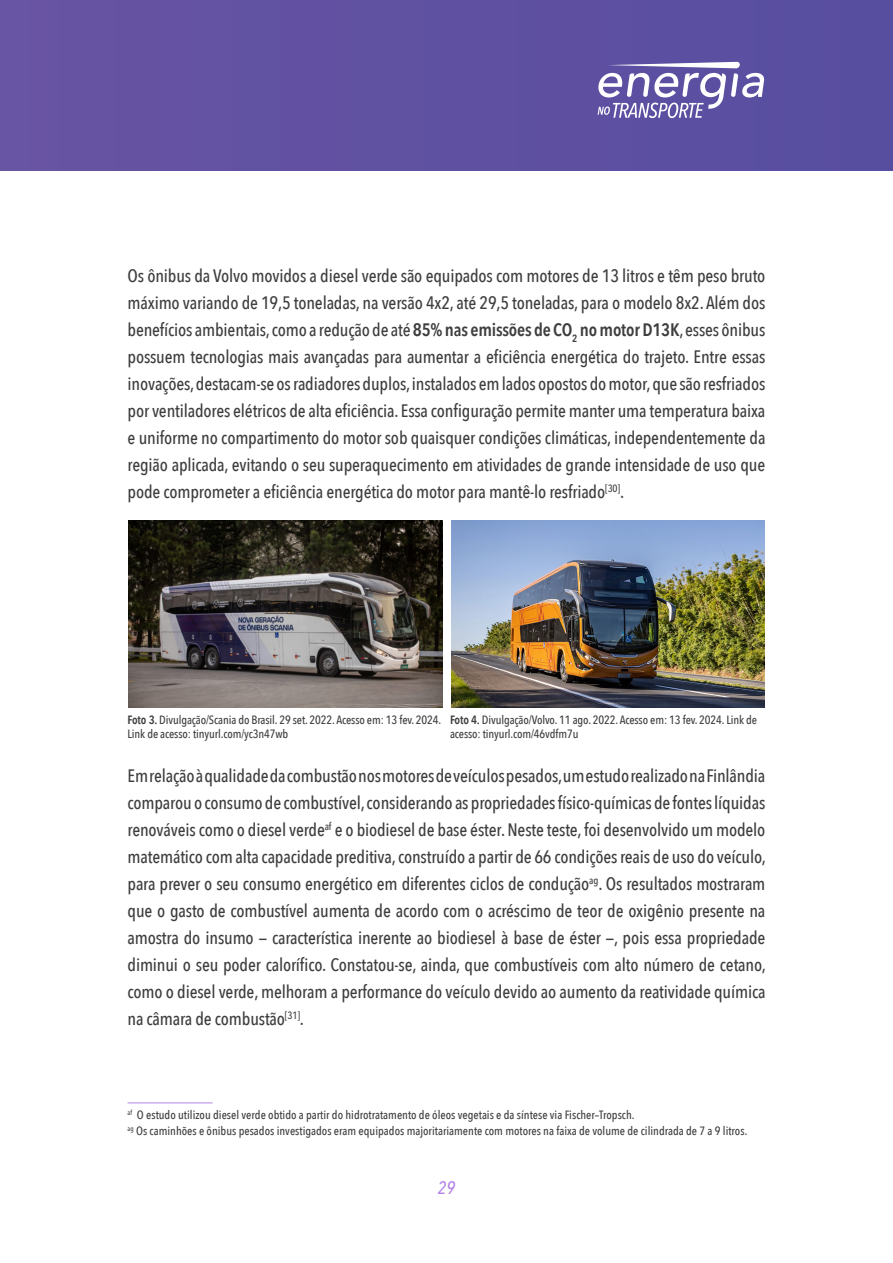
<style>
.page{position:relative;width:893px;height:1263px;background:#fff}
.page>*{position:absolute;margin:0;border:0;box-sizing:border-box;transform-origin:0 0}
.Texto{font:500 18px/27px "Avenir Next Condensed";letter-spacing:-.01em;color:#3e3e3f;text-align:justify}
.t1{font:italic 500 18px "Avenir Next Condensed";color:#b382e8}
.Nota_Rodapé{font:500 12px "Avenir Next Condensed";color:#3e3e3f}
.Estilo_de_parágrafo_3{font:500 12px/14.4px "Avenir Next Condensed";letter-spacing:-.01em;color:#3e3e3f}
.s1{font-weight:600}
</style>
<div class="page">
<div style="left:0;top:0;width:893px;height:170px;background:#6051a1"></div>
<svg style="left:598px;top:62px;width:166px;height:56px"></svg>
<hr style="left:128px;top:1102px;width:85px;height:1px;background:#b382e8">
<img style="left:128px;top:521px;width:314px;height:186px">
<img style="left:452px;top:521px;width:313px;height:186px">
<p class="Texto" style="left:128px;top:262px;width:639px">Os ônibus da Volvo movidos a diesel verde são equipados com motores de 13 litros e têm peso bruto máximo variando de 19,5 toneladas, na versão 4x2, até 29,5 toneladas, para o modelo 8x2. Além dos benefícios ambientais, como a redução de até <span class="s1">85% nas emissões de CO</span><sub>2</sub> <span class="s1">no motor D13K</span>, esses ônibus possuem tecnologias mais avançadas para aumentar a eficiência energética do trajeto. Entre essas inovações, destacam-se os radiadores duplos, instalados em lados opostos do motor, que são resfriados por ventiladores elétricos de alta eficiência. Essa configuração permite manter uma temperatura baixa e uniforme no compartimento do motor sob quaisquer condições climáticas, independentemente da região aplicada, evitando o seu superaquecimento em atividades de grande intensidade de uso que pode comprometer a eficiência energética do motor para mantê-lo resfriado<sup>[30]</sup>.</p>
<p class="Estilo_de_parágrafo_3" style="left:128px;top:712px;width:315px"><span class="s1">Foto 3.</span> Divulgação/Scania do Brasil. 29 set. 2022. Acesso em: 13 fev. 2024.<br>Link de acesso: tinyurl.com/yc3n47wb</p>
<p class="Estilo_de_parágrafo_3" style="left:450px;top:712px;width:309px"><span class="s1">Foto 4.</span> Divulgação/Volvo. 11 ago. 2022. Acesso em: 13 fev. 2024. Link de acesso: tinyurl.com/46vdfm7u</p>
<p class="Texto" style="left:128px;top:762px;width:640px">Em relação à qualidade da combustão nos motores de veículos pesados, um estudo realizado na Finlândia comparou o consumo de combustível, considerando as propriedades físico-químicas de fontes líquidas renováveis como o diesel verde<sup>af</sup> e o biodiesel de base éster. Neste teste, foi desenvolvido um modelo matemático com alta capacidade preditiva, construído a partir de 66 condições reais de uso do veículo, para prever o seu consumo energético em diferentes ciclos de condução<sup>ag</sup>. Os resultados mostraram que o gasto de combustível aumenta de acordo com o acréscimo de teor de oxigênio presente na amostra do insumo — característica inerente ao biodiesel à base de éster —, pois essa propriedade diminui o seu poder calorífico. Constatou-se, ainda, que combustíveis com alto número de cetano, como o diesel verde, melhoram a performance do veículo devido ao aumento da reatividade química na câmara de combustão<sup>[31]</sup>.</p>
<p class="Nota_Rodapé" style="left:128px;top:1108px;width:508px"><sup>af</sup> O estudo utilizou diesel verde obtido a partir do hidrotratamento de óleos vegetais e da síntese via Fischer–Tropsch.</p>
<p class="Nota_Rodapé" style="left:128px;top:1124px;width:621px"><sup>ag</sup> Os caminhões e ônibus pesados investigados eram equipados majoritariamente com motores na faixa de volume de cilindrada de 7 a 9 litros.</p>
<p class="t1" style="left:438px;top:1176px;width:19px">29</p>
</div>
